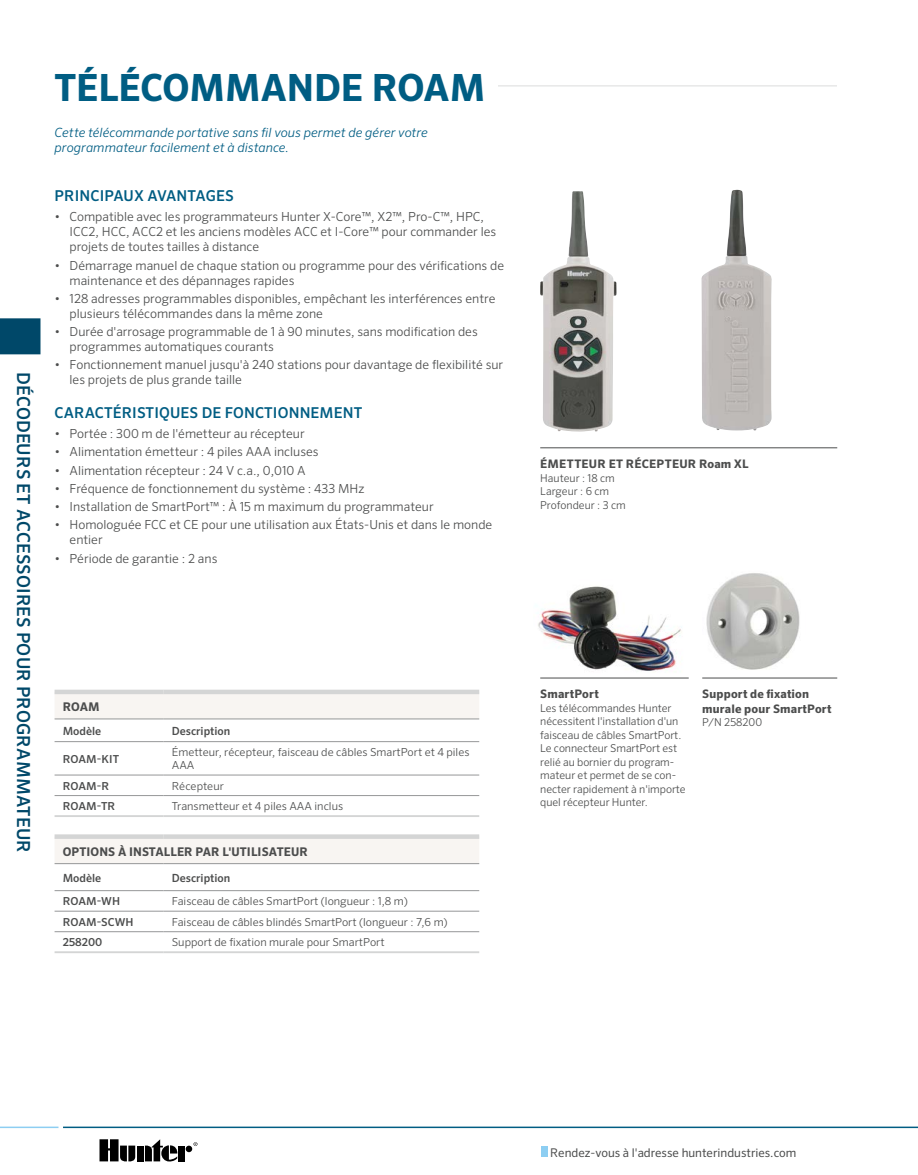
<style>
.page{position:relative;width:918px;height:1175px;background:#fff}
.page>*{position:absolute;margin:0;border:0;box-sizing:border-box;transform-origin:0 0}
.t1{font:700 37.5px "Sero Pro";letter-spacing:-.005em;color:#005d83}
.t2{font:500 18px "Sero Pro";letter-spacing:.01em;color:#004869}
.t3{font:500 15px "Sero Pro";letter-spacing:.01em;color:#005d83}
.t4{font:italic 300 12.75px/15px "Sero Pro";letter-spacing:.005em;color:#005d83}
.t5{font:300 12.45px/15px "Sero Pro";color:#4c4d4d}
.t6{font:12px "Sero Pro";color:#4c4d4d}
.t7{font:700 12px "Sero Pro";letter-spacing:.01em;color:#4c4d4d}
.t8{font:700 11.7px/14.4px "Sero Pro";letter-spacing:.015em;color:#4c4d4d}
.t9{font:500 11.25px "Sero Pro";color:#4c4d4d}
.t10{font:300 10.95px/13.5px "Sero Pro";color:#4c4d4d}
.t11{font:500 10.95px "Sero Pro";letter-spacing:.005em;color:#4c4d4d}
.t12{font:300 10.8px/13.5px "Sero Pro";letter-spacing:-.005em;color:#4c4d4d}
</style>
<div class="page">
<div style="left:0;top:318px;width:40px;height:36px;background:#004869"></div>
<div style="left:541px;top:1146px;width:7px;height:10px;background:#8dcef2"></div>
<hr style="left:63px;top:1126px;width:855px;height:2px;background:#005d83">
<hr style="left:0;top:1126px;width:58px;height:2px;background:#8dcef2">
<svg style="left:194px;top:1142px;width:3px;height:4px"></svg>
<div style="left:137px;top:1145px;width:7px;height:16px;background:#000"></div>
<div style="left:186px;top:1145px;width:6px;height:7px;background:#000;border-radius:50%"></div>
<div style="left:178px;top:1145px;width:7px;height:16px;background:#000"></div>
<svg style="left:145px;top:1139px;width:32px;height:22px"></svg>
<svg style="left:100px;top:1139px;width:35px;height:22px"></svg>
<hr style="left:54px;top:85px;width:783px;height:1px;background:#dbdcdc">
<img style="left:540px;top:191px;width:77px;height:241px">
<img style="left:702px;top:190px;width:70px;height:240px">
<img style="left:702px;top:573px;width:103px;height:106px">
<img style="left:538px;top:586px;width:143px;height:86px">
<hr style="left:540px;top:447px;width:297px;height:1px;background:#4c4d4d">
<div style="left:54px;top:55px;width:444px;height:45px;background:#fff"></div>
<hr style="left:702px;top:677px;width:135px;height:1px;background:#4c4d4d">
<hr style="left:540px;top:677px;width:149px;height:1px;background:#4c4d4d">
<svg style="left:55px;top:694px;width:424px;height:169px"></svg>
<div style="left:55px;top:689px;width:109px;height:5px;background:#d4d5d5"></div>
<div style="left:164px;top:689px;width:315px;height:5px;background:#d4d5d5"></div>
<div style="left:55px;top:834px;width:109px;height:5px;background:#d4d5d5"></div>
<div style="left:164px;top:834px;width:315px;height:5px;background:#d4d5d5"></div>
<hr style="left:55px;top:718px;width:109px;height:1px;background:#969798">
<hr style="left:164px;top:718px;width:315px;height:1px;background:#969798">
<hr style="left:55px;top:741px;width:109px;height:1px;background:#969798">
<hr style="left:164px;top:741px;width:315px;height:1px;background:#969798">
<hr style="left:55px;top:774px;width:109px;height:1px;background:#969798">
<hr style="left:164px;top:774px;width:315px;height:1px;background:#969798">
<hr style="left:55px;top:795px;width:109px;height:1px;background:#969798">
<hr style="left:164px;top:795px;width:315px;height:1px;background:#969798">
<hr style="left:55px;top:863px;width:109px;height:1px;background:#969798">
<hr style="left:164px;top:863px;width:315px;height:1px;background:#969798">
<hr style="left:55px;top:890px;width:109px;height:1px;background:#969798">
<hr style="left:164px;top:890px;width:315px;height:1px;background:#969798">
<hr style="left:55px;top:911px;width:109px;height:1px;background:#969798">
<hr style="left:164px;top:911px;width:315px;height:1px;background:#969798">
<hr style="left:55px;top:931px;width:109px;height:1px;background:#969798">
<hr style="left:164px;top:931px;width:315px;height:1px;background:#969798">
<hr style="left:55px;top:815px;width:109px;height:2px;background:#d4d5d5">
<hr style="left:164px;top:815px;width:315px;height:2px;background:#d4d5d5">
<hr style="left:55px;top:951px;width:109px;height:2px;background:#d4d5d5">
<hr style="left:164px;top:951px;width:315px;height:2px;background:#d4d5d5">
<h2 class="t2" style="left:34px;top:372px;width:482px;rotate:90deg">DÉCODEURS ET ACCESSOIRES POUR PROGRAMMATEUR</h2>
<h1 class="t1" style="left:54px;top:64px;width:433px">TÉLÉCOMMANDE ROAM</h1>
<p class="t4" style="left:55px;top:125px;width:375px">Cette télécommande portative sans fil vous permet de gérer votre programmateur facilement et à distance.</p>
<p class="t3" style="left:55px;top:186px;width:181px">PRINCIPAUX AVANTAGES</p>
<p class="t5" style="left:70px;top:209px;width:428px;text-indent:-15px">• Compatible avec les programmateurs Hunter X-Core™, X2™, Pro-C™, HPC,<br>ICC2, HCC, ACC2 et les anciens modèles ACC et I-Core™ pour commander les projets de toutes tailles à distance</p>
<p class="t5" style="left:70px;top:257px;width:436px;text-indent:-15px">• Démarrage manuel de chaque station ou programme pour des vérifications de maintenance et des dépannages rapides</p>
<p class="t5" style="left:70px;top:291px;width:427px;text-indent:-15px">• 128 adresses programmables disponibles, empêchant les interférences entre plusieurs télécommandes dans la même zone</p>
<p class="t5" style="left:70px;top:324px;width:410px;text-indent:-15px">• Durée d'arrosage programmable de 1 à 90 minutes, sans modification des programmes automatiques courants</p>
<p class="t5" style="left:70px;top:357px;width:435px;text-indent:-15px">• Fonctionnement manuel jusqu'à 240 stations pour davantage de flexibilité sur les projets de plus grande taille</p>
<p class="t3" style="left:55px;top:403px;width:309px">CARACTÉRISTIQUES DE FONCTIONNEMENT</p>
<p class="t5" style="left:55px;top:426px;width:252px">• Portée : 300 m de l'émetteur au récepteur</p>
<p class="t5" style="left:55px;top:444px;width:266px">• Alimentation émetteur : 4 piles AAA incluses</p>
<p class="t5" style="left:55px;top:463px;width:253px">• Alimentation récepteur : 24 V c.a., 0,010 A</p>
<p class="t5" style="left:55px;top:481px;width:311px">• Fréquence de fonctionnement du système : 433 MHz</p>
<p class="t5" style="left:55px;top:499px;width:381px">• Installation de SmartPort™ : À 15 m maximum du programmateur</p>
<p class="t5" style="left:70px;top:517px;width:424px;text-indent:-15px">• Homologuée FCC et CE pour une utilisation aux États-Unis et dans le monde entier</p>
<p class="t5" style="left:55px;top:550px;width:164px">• Période de garantie : 2 ans</p>
<p class="t7" style="left:63px;top:699px;width:39px">ROAM</p>
<p class="t9" style="left:63px;top:724px;width:40px">Modèle</p>
<p class="t9" style="left:172px;top:724px;width:60px">Description</p>
<p class="t11" style="left:63px;top:752px;width:58px">ROAM-KIT</p>
<p class="t10" style="left:172px;top:745px;width:299px">Émetteur, récepteur, faisceau de câbles SmartPort et 4 piles<br>AAA</p>
<p class="t11" style="left:63px;top:779px;width:48px">ROAM-R</p>
<p class="t10" style="left:172px;top:779px;width:54px">Récepteur</p>
<p class="t11" style="left:63px;top:799px;width:54px">ROAM-TR</p>
<p class="t10" style="left:172px;top:799px;width:173px">Transmetteur et 4 piles AAA inclus</p>
<p class="t7" style="left:63px;top:844px;width:247px">OPTIONS À INSTALLER PAR L'UTILISATEUR</p>
<p class="t9" style="left:63px;top:870px;width:40px">Modèle</p>
<p class="t9" style="left:172px;top:870px;width:60px">Description</p>
<p class="t11" style="left:63px;top:894px;width:59px">ROAM-WH</p>
<p class="t10" style="left:172px;top:894px;width:238px">Faisceau de câbles SmartPort (longueur : 1,8 m)</p>
<p class="t11" style="left:63px;top:915px;width:72px">ROAM-SCWH</p>
<p class="t10" style="left:172px;top:915px;width:277px">Faisceau de câbles blindés SmartPort (longueur : 7,6 m)</p>
<p class="t11" style="left:63px;top:935px;width:41px">258200</p>
<p class="t10" style="left:172px;top:935px;width:214px">Support de fixation murale pour SmartPort</p>
<p class="t8" style="left:540px;top:457px;width:210px">ÉMETTEUR ET RÉCEPTEUR Roam XL</p>
<p class="t12" style="left:540px;top:471px;width:87px">Hauteur : 18 cm<br>Largeur : 6 cm<br>Profondeur : 3 cm</p>
<p class="t8" style="left:540px;top:687px;width:60px">SmartPort</p>
<p class="t12" style="left:540px;top:701px;width:147px">Les télécommandes Hunter nécessitent l'installation d'un faisceau de câbles SmartPort.<br>Le connecteur SmartPort est relié au bornier du program&shy;mateur et permet de se con&shy;necter rapidement à n'importe quel récepteur Hunter.</p>
<p class="t8" style="left:702px;top:687px;width:131px">Support de fixation murale pour SmartPort</p>
<p class="t12" style="left:702px;top:715px;width:61px">P/N 258200</p>
<p class="t6" style="left:550px;top:1145px;width:248px">Rendez-vous à l'adresse hunterindustries.com</p>
</div>
